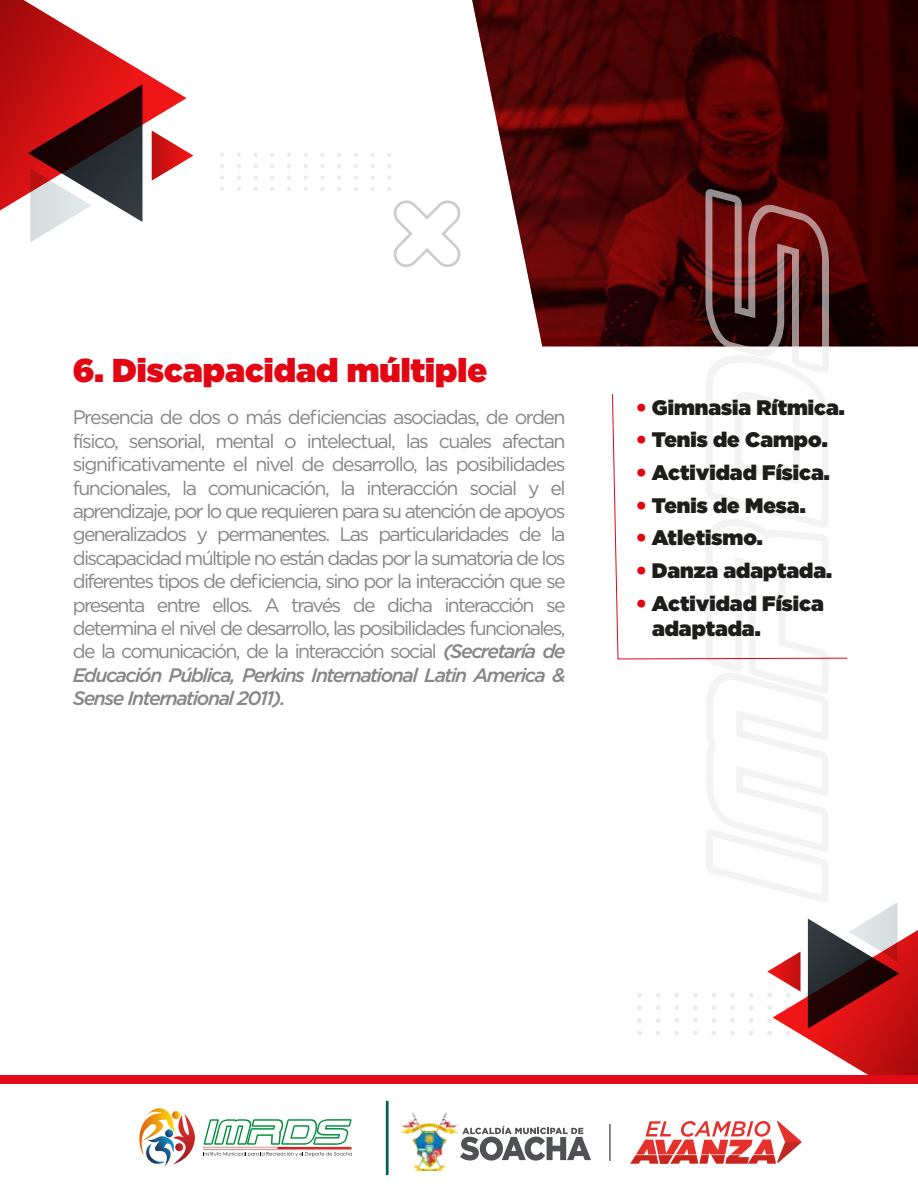
<style>
.page{position:relative;width:918px;height:1188px;background:#fff}
.page>*{position:absolute;margin:0;border:0;box-sizing:border-box;transform-origin:0 0}
.t1{font:900 33px "Gotham";color:#e20613}
.t2{font:900 21px/25.2px "Gotham";color:#1d1d1b}
.t3{font:19.5px/23.4px "Gotham";letter-spacing:-.085em;color:#868686;text-align:justify}
.s1{font-weight:500;font-style:italic}
.s2{color:#e20613}
</style>
<div class="page">
<svg style="left:472px;top:0;width:446px;height:346px;background:#5a1d1d"></svg>
<svg style="left:637px;top:993px;width:5px;height:5px"></svg>
<svg style="left:656px;top:993px;width:4px;height:4px"></svg>
<svg style="left:674px;top:993px;width:5px;height:5px"></svg>
<svg style="left:693px;top:993px;width:5px;height:5px"></svg>
<svg style="left:637px;top:1005px;width:5px;height:5px"></svg>
<svg style="left:656px;top:1005px;width:5px;height:5px"></svg>
<svg style="left:674px;top:1005px;width:5px;height:5px"></svg>
<svg style="left:693px;top:1005px;width:5px;height:5px"></svg>
<svg style="left:637px;top:1018px;width:5px;height:5px"></svg>
<svg style="left:656px;top:1018px;width:5px;height:5px"></svg>
<svg style="left:674px;top:1018px;width:5px;height:5px"></svg>
<svg style="left:693px;top:1018px;width:5px;height:5px"></svg>
<svg style="left:637px;top:1031px;width:5px;height:4px"></svg>
<svg style="left:656px;top:1031px;width:4px;height:4px"></svg>
<svg style="left:674px;top:1031px;width:5px;height:4px"></svg>
<svg style="left:693px;top:1031px;width:5px;height:4px"></svg>
<svg style="left:0;top:0;width:193px;height:242px"></svg>
<svg style="left:705px;top:189px;width:213px;height:886px"></svg>
<svg style="left:220px;top:153px;width:4px;height:4px"></svg>
<svg style="left:237px;top:153px;width:4px;height:4px"></svg>
<svg style="left:253px;top:153px;width:5px;height:4px"></svg>
<svg style="left:270px;top:153px;width:4px;height:4px"></svg>
<svg style="left:287px;top:153px;width:4px;height:4px"></svg>
<svg style="left:304px;top:153px;width:4px;height:4px"></svg>
<svg style="left:320px;top:153px;width:4px;height:4px"></svg>
<svg style="left:337px;top:153px;width:4px;height:4px"></svg>
<svg style="left:354px;top:153px;width:4px;height:4px"></svg>
<svg style="left:370px;top:153px;width:5px;height:4px"></svg>
<svg style="left:387px;top:153px;width:4px;height:4px"></svg>
<svg style="left:220px;top:164px;width:4px;height:4px"></svg>
<svg style="left:237px;top:164px;width:4px;height:4px"></svg>
<svg style="left:253px;top:164px;width:5px;height:4px"></svg>
<svg style="left:270px;top:164px;width:4px;height:4px"></svg>
<svg style="left:287px;top:164px;width:4px;height:4px"></svg>
<svg style="left:304px;top:164px;width:4px;height:4px"></svg>
<svg style="left:320px;top:164px;width:4px;height:4px"></svg>
<svg style="left:337px;top:164px;width:4px;height:4px"></svg>
<svg style="left:354px;top:164px;width:4px;height:4px"></svg>
<svg style="left:370px;top:164px;width:5px;height:4px"></svg>
<svg style="left:387px;top:164px;width:4px;height:4px"></svg>
<svg style="left:220px;top:175px;width:4px;height:5px"></svg>
<svg style="left:237px;top:175px;width:4px;height:5px"></svg>
<svg style="left:253px;top:175px;width:5px;height:5px"></svg>
<svg style="left:270px;top:175px;width:4px;height:5px"></svg>
<svg style="left:287px;top:175px;width:4px;height:5px"></svg>
<svg style="left:304px;top:175px;width:4px;height:5px"></svg>
<svg style="left:320px;top:175px;width:4px;height:5px"></svg>
<svg style="left:337px;top:175px;width:4px;height:5px"></svg>
<svg style="left:354px;top:175px;width:4px;height:5px"></svg>
<svg style="left:370px;top:175px;width:5px;height:5px"></svg>
<svg style="left:387px;top:175px;width:4px;height:5px"></svg>
<svg style="left:220px;top:187px;width:4px;height:4px"></svg>
<svg style="left:237px;top:187px;width:4px;height:4px"></svg>
<svg style="left:253px;top:187px;width:5px;height:4px"></svg>
<svg style="left:270px;top:187px;width:4px;height:4px"></svg>
<svg style="left:287px;top:187px;width:4px;height:4px"></svg>
<svg style="left:304px;top:187px;width:4px;height:4px"></svg>
<svg style="left:320px;top:187px;width:4px;height:4px"></svg>
<svg style="left:337px;top:187px;width:4px;height:4px"></svg>
<svg style="left:354px;top:187px;width:4px;height:4px"></svg>
<svg style="left:370px;top:187px;width:5px;height:4px"></svg>
<svg style="left:387px;top:187px;width:4px;height:4px"></svg>
<svg style="left:394px;top:200px;width:66px;height:67px"></svg>
<div style="left:0;top:1075px;width:918px;height:9px;background:#e10b17"></div>
<img style="left:400px;top:1112px;width:59px;height:59px">
<hr style="left:609px;top:1124px;width:2px;height:37px;background:#4f5154">
<svg style="left:460px;top:1126px;width:131px;height:35px"></svg>
<svg style="left:630px;top:1121px;width:172px;height:43px"></svg>
<hr style="left:386px;top:1101px;width:3px;height:74px;background:#025f5e">
<svg style="left:139px;top:1108px;width:213px;height:59px"></svg>
<svg style="left:612px;top:394px;width:236px;height:266px"></svg>
<h1 class="t1" style="left:73px;top:346px;width:416px">6. Discapacidad múltiple</h1>
<p class="t3" style="left:73px;top:405px;width:494px">Presencia de dos o más deficiencias asociadas, de orden físico, sensorial, mental o intelectual, las cuales afectan significativamente el nivel de desarrollo, las posibilidades funcionales, la comunicación, la interacción social y el aprendizaje, por lo que requieren para su atención de apoyos generalizados y permanentes. Las particularidades de la discapacidad múltiple no están dadas por la sumatoria de los diferentes tipos de deficiencia, sino por la interacción que se presenta entre ellos. A través de dicha interacción se determina el nivel de desarrollo, las posibilidades funcionales, de la comunicación, de la interacción social <span class="s1">(Secretaría de Educación Pública, Perkins International Latin America &amp; Sense International 2011).</span></p>
<p class="t2" style="left:636px;top:394px;width:210px"><span class="s2">•</span> Gimnasia Rítmica.</p>
<p class="t2" style="left:636px;top:427px;width:193px"><span class="s2">•</span> Tenis de Campo.</p>
<p class="t2" style="left:636px;top:460px;width:195px"><span class="s2">•</span> Actividad Física.</p>
<p class="t2" style="left:636px;top:492px;width:171px"><span class="s2">•</span> Tenis de Mesa.</p>
<p class="t2" style="left:636px;top:525px;width:128px"><span class="s2">•</span> Atletismo.</p>
<p class="t2" style="left:636px;top:558px;width:198px"><span class="s2">•</span> Danza adaptada.</p>
<p class="t2" style="left:652px;top:590px;width:173px;text-indent:-16px"><span class="s2">•</span> Actividad Física adaptada.</p>
</div>
